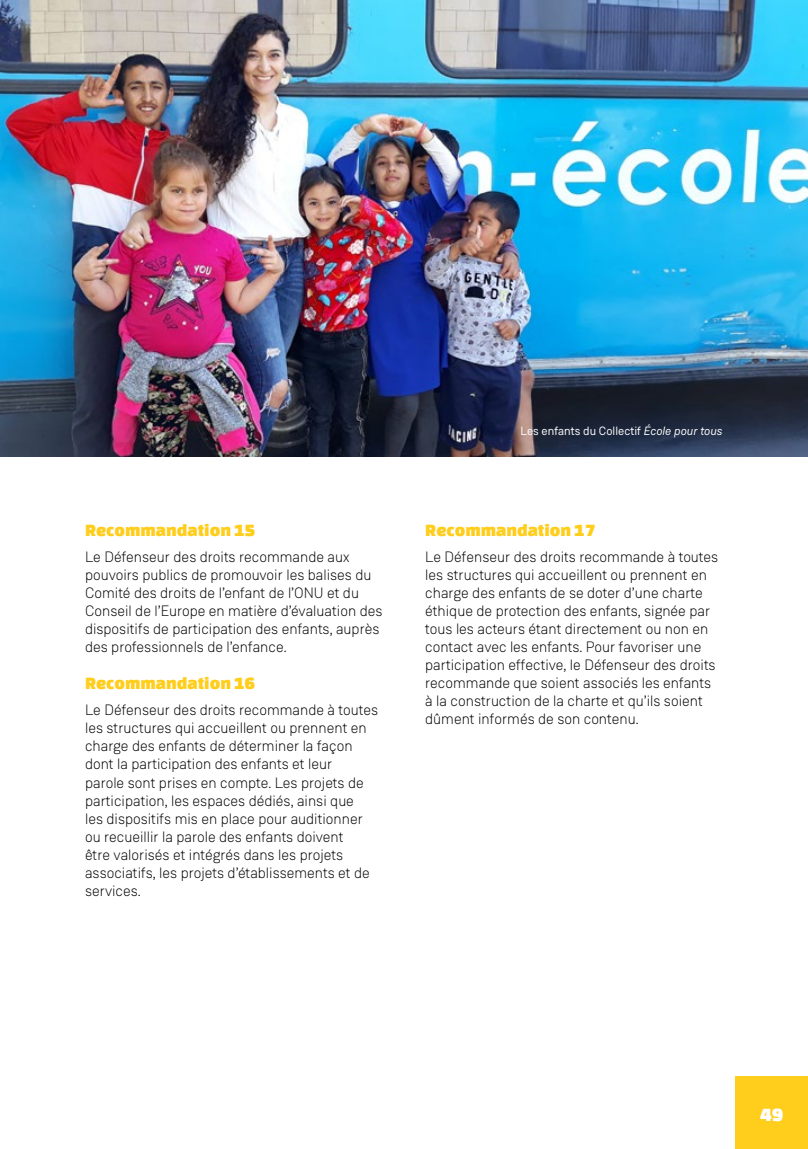
<style>
.page{position:relative;width:808px;height:1149px;background:#fff}
.page>*{position:absolute;margin:0;border:0;box-sizing:border-box;transform-origin:0 0}
.t1{font:19.5px "Changa One";color:#fff}
.t2{font:18px "Changa One";color:#ffcd1c}
.t3{font:300 15px "Weissenhof Grotesk";color:#000}
.t4{font:12px "Weissenhof Grotesk";color:#fff}
.s1{font-style:italic}
</style>
<div class="page">
<div style="left:736px;top:1076px;width:72px;height:72px;background:#ffcd1c"></div>
<img style="left:0;top:0;width:808px;height:456px">
<h3 class="t2" style="left:85px;top:519px;width:172px">Recommandation 15</h3>
<p class="t3" style="left:85px;top:548px;width:266px">Le Défenseur des droits recommande aux</p>
<p class="t3" style="left:85px;top:566px;width:288px">pouvoirs publics de promouvoir les balises du</p>
<p class="t3" style="left:85px;top:584px;width:275px">Comité des droits de l’enfant de l’ONU et du</p>
<p class="t3" style="left:85px;top:602px;width:299px">Conseil de l’Europe en matière d’évaluation des</p>
<p class="t3" style="left:85px;top:620px;width:296px">dispositifs de participation des enfants, auprès</p>
<p class="t3" style="left:85px;top:638px;width:203px">des professionnels de l’enfance.</p>
<h3 class="t2" style="left:85px;top:672px;width:172px">Recommandation 16</h3>
<p class="t3" style="left:85px;top:701px;width:295px">Le Défenseur des droits recommande à toutes</p>
<p class="t3" style="left:85px;top:719px;width:283px">les structures qui accueillent ou prennent en</p>
<p class="t3" style="left:85px;top:737px;width:269px">charge des enfants de déterminer la façon</p>
<p class="t3" style="left:85px;top:755px;width:249px">dont la participation des enfants et leur</p>
<p class="t3" style="left:85px;top:773px;width:280px">parole sont prises en compte. Les projets de</p>
<p class="t3" style="left:85px;top:791px;width:270px">participation, les espaces dédiés, ainsi que</p>
<p class="t3" style="left:85px;top:809px;width:279px">les dispositifs mis en place pour auditionner</p>
<p class="t3" style="left:85px;top:827px;width:260px">ou recueillir la parole des enfants doivent</p>
<p class="t3" style="left:85px;top:845px;width:260px">être valorisés et intégrés dans les projets</p>
<p class="t3" style="left:85px;top:863px;width:286px">associatifs, les projets d’établissements et de</p>
<p class="t3" style="left:85px;top:881px;width:57px">services.</p>
<p class="t4" style="left:520px;top:423px;width:204px">Les enfants du Collectif <span class="s1">École pour tous</span></p>
<h3 class="t2" style="left:425px;top:519px;width:172px">Recommandation 17</h3>
<p class="t3" style="left:425px;top:548px;width:295px">Le Défenseur des droits recommande à toutes</p>
<p class="t3" style="left:425px;top:566px;width:283px">les structures qui accueillent ou prennent en</p>
<p class="t3" style="left:425px;top:584px;width:279px">charge des enfants de se doter d’une charte</p>
<p class="t3" style="left:425px;top:602px;width:286px">éthique de protection des enfants, signée par</p>
<p class="t3" style="left:425px;top:620px;width:285px">tous les acteurs étant directement ou non en</p>
<p class="t3" style="left:425px;top:638px;width:278px">contact avec les enfants. Pour favoriser une</p>
<p class="t3" style="left:425px;top:656px;width:292px">participation effective, le Défenseur des droits</p>
<p class="t3" style="left:425px;top:674px;width:287px">recommande que soient associés les enfants</p>
<p class="t3" style="left:425px;top:692px;width:279px">à la construction de la charte et qu’ils soient</p>
<p class="t3" style="left:425px;top:710px;width:215px">dûment informés de son contenu.</p>
<h1 class="t1" style="left:760px;top:1103px;width:25px">49</h1>
</div>
